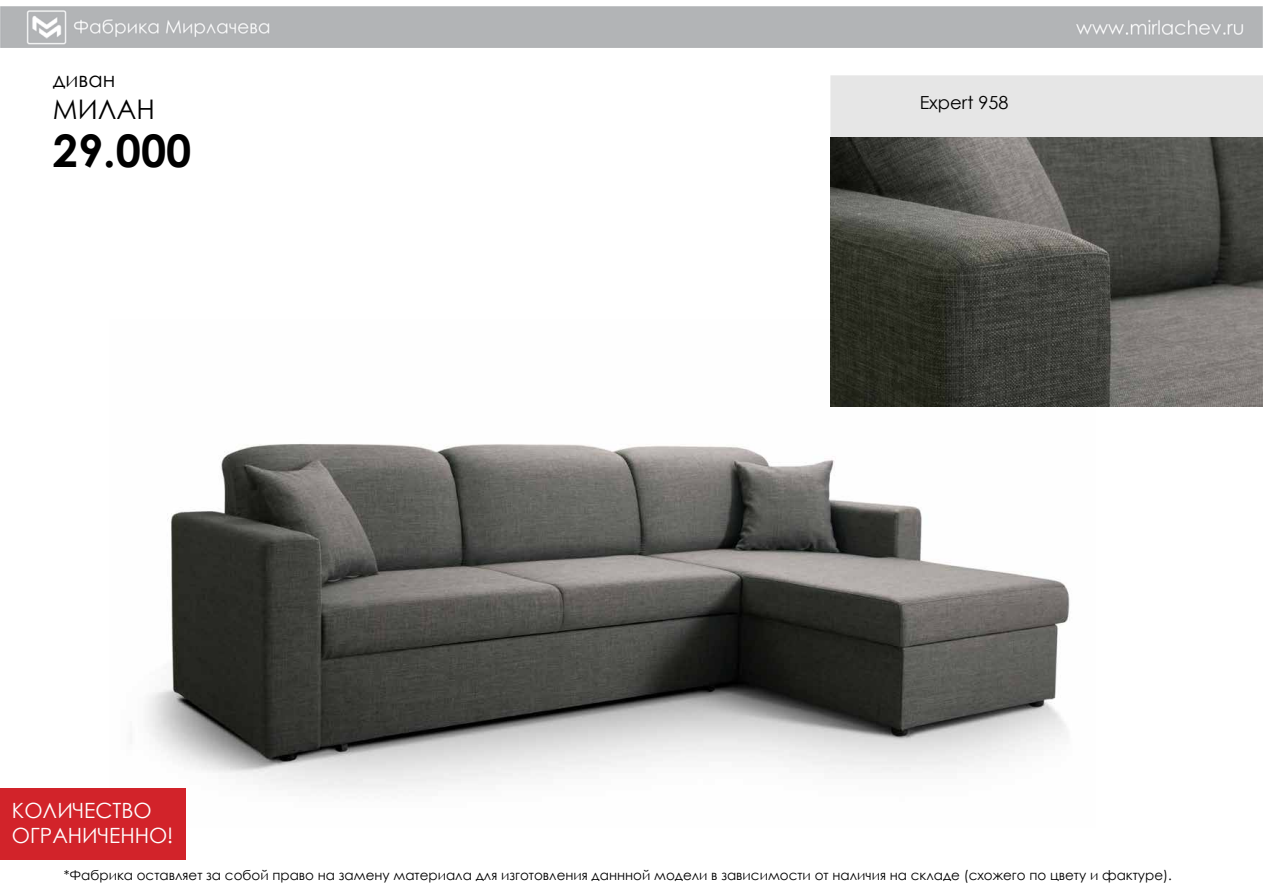
<style>
.page{position:relative;width:1263px;height:893px;background:#fff}
.page>*{position:absolute;margin:0;border:0;box-sizing:border-box;transform-origin:0 0}
.t1{font:700 45px "Century Gothic";color:#000}
.t2{font:27px "Century Gothic";color:#000}
.t3{font:21px/25.2px "Century Gothic";color:#fff}
.t4{font:21px "Century Gothic";color:#000}
.t5{font:18px "Century Gothic";color:#000}
.t6{font:13.5px "Century Gothic";color:#000}
</style>
<div class="page">
<img style="left:0;top:6px;width:1263px;height:41px">
<img style="left:147px;top:406px;width:948px;height:383px">
<div style="left:0;top:788px;width:186px;height:72px;background:#d2232a"></div>
<div style="left:830px;top:75px;width:433px;height:62px;background:#e6e6e6"></div>
<img style="left:830px;top:137px;width:433px;height:269px">
<h3 class="t4" style="left:53px;top:65px;width:64px">диван</h3>
<h2 class="t2" style="left:53px;top:91px;width:104px">МИЛАН</h2>
<h1 class="t1" style="left:53px;top:116px;width:140px">29.000</h1>
<h3 class="t3" style="left:12px;top:798px;width:163px">КОЛИЧЕСТВО<br>ОГРАНИЧЕННО!</h3>
<h3 class="t5" style="left:920px;top:90px;width:90px">Expert 958</h3>
<p class="t6" style="left:64px;top:866px;width:1109px">*Фабрика оставляет за собой право на замену материала для изготовления даннной модели в зависимости от наличия на складе (схожего по цвету и фактуре).</p>
</div>
